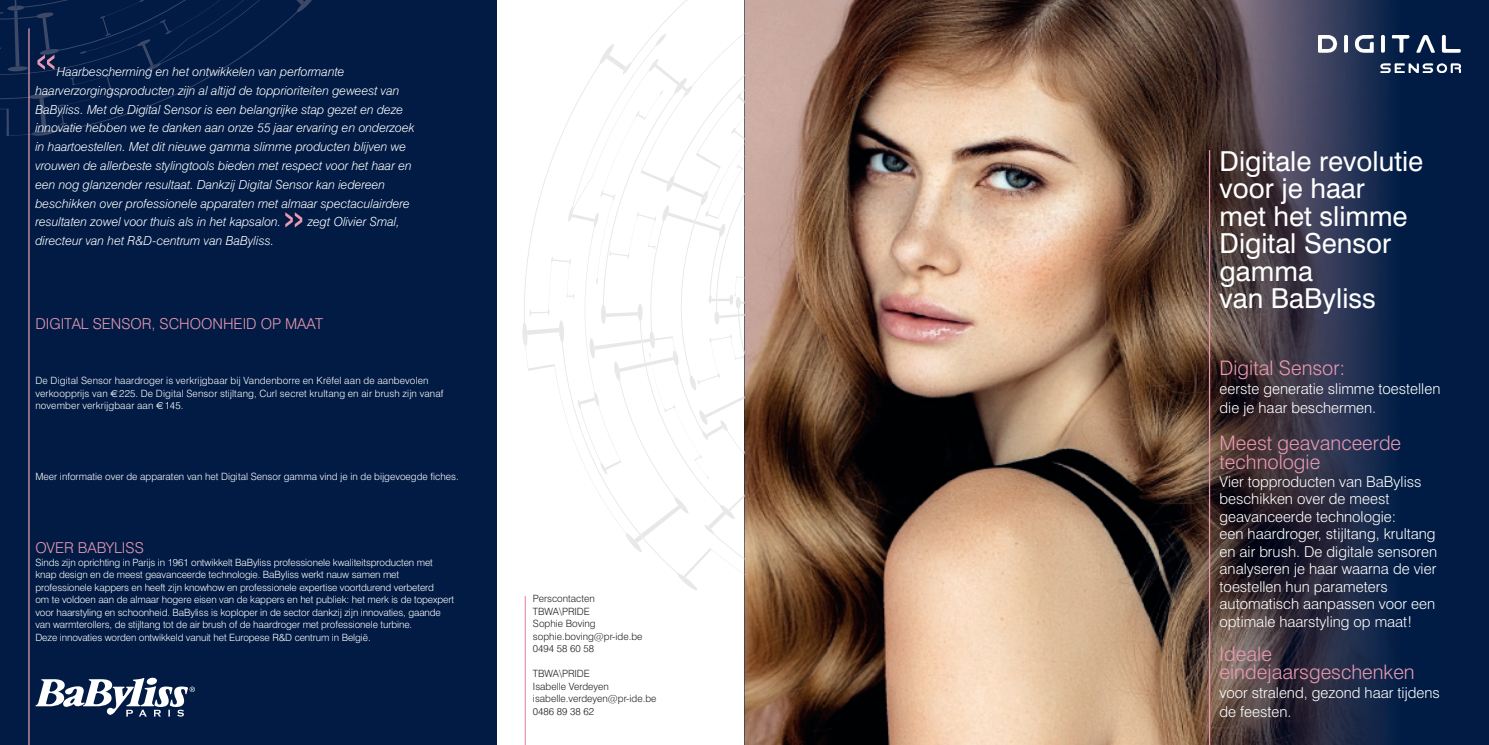
<style>
.page{position:relative;width:1489px;height:745px;background:#fff}
.page>*{position:absolute;margin:0;border:0;box-sizing:border-box;transform-origin:0 0}
.t1{font:300 52.75px "Swiss 721 BT";color:#e999b2}
.t2{font:27.5px/27.5px "Swiss 721 BT";color:#fff}
.t3{font:300 20px/18.8px "Swiss 721 BT";color:#e999b2}
.t4{font:300 15px/17.5px "Swiss 721 BT";color:#fff}
.t5{font:300 15px "Swiss 721 BT";color:#e999b2}
.t6{font:italic 300 12.5px/18.8px "Swiss 721 BT";color:#fff}
.t7{font:300 10px/12.5px "Swiss 721 BT";letter-spacing:-.01em;color:#fff}
.t8{font:300 10px/12.5px "Swiss 721 BT";letter-spacing:.015em;color:#fff}
.t9{font:300 10px/12.5px "Swiss 721 BT";color:#231f20}
.s1{font-family:"Euro Sans";font-weight:400}
</style>
<div class="page">
<div style="left:0;top:0;width:496px;height:744px;background:#011b44"></div>
<div style="left:744px;top:0;width:744px;height:744px;background:#011b44"></div>
<img style="left:744px;top:0;width:415px;height:744px">
<img style="left:1159px;top:0;width:274px;height:744px">
<svg style="left:522px;top:33px;width:223px;height:557px"></svg>
<svg style="left:35px;top:677px;width:160px;height:39px"></svg>
<img style="left:1318px;top:36px;width:142px;height:36px">
<hr style="left:1208px;top:150px;width:2px;height:594px;background:#e999b2">
<hr style="left:28px;top:28px;width:2px;height:716px;background:#e999b2">
<hr style="left:524px;top:595px;width:2px;height:149px;background:#e999b2">
<svg style="left:0;top:0;width:312px;height:136px"></svg>
<h1 class="t1" style="left:35px;top:25px;width:23px">«</h1>
<p class="t6" style="left:35px;top:62px;width:381px;text-indent:22px">Haarbescherming en het ontwikkelen van performante haarverzorgingsproducten zijn al altijd de topprioriteiten geweest van BaByliss. Met de Digital Sensor is een belangrijke stap gezet en deze innovatie hebben we te danken aan onze 55 jaar ervaring en onderzoek in haartoestellen. Met dit nieuwe gamma slimme producten blijven we vrouwen de allerbeste stylingtools bieden met respect voor het haar en een nog glanzender resultaat. Dankzij Digital Sensor kan iedereen beschikken over professionele apparaten met almaar spectaculairdere resultaten zowel voor thuis als in het kapsalon.</p>
<h1 class="t1" style="left:283px;top:183px;width:23px">»</h1>
<p class="t6" style="left:308px;top:212px;width:94px">zegt Olivier Smal,</p>
<p class="t6" style="left:35px;top:231px;width:240px">directeur van het R&amp;D-centrum van BaByliss.</p>
<h3 class="t5" style="left:35px;top:314px;width:289px">DIGITAL SENSOR, SCHOONHEID OP MAAT</h3>
<p class="t8" style="left:35px;top:374px;width:409px">De Digital Sensor haardroger is verkrijgbaar bij Vandenborre en Krëfel aan de aanbevolen verkoopprijs van <span class="s1">€</span> 225. De Digital Sensor stijltang, Curl secret krultang en air brush zijn vanaf november verkrijgbaar aan <span class="s1">€</span> 145.</p>
<p class="t7" style="left:35px;top:469px;width:424px">Meer informatie over de apparaten van het Digital Sensor gamma vind je in de bijgevoegde fiches.</p>
<h3 class="t5" style="left:35px;top:538px;width:110px">OVER BABYLISS</h3>
<p class="t7" style="left:35px;top:555px;width:420px">Sinds zijn oprichting in Parijs in 1961 ontwikkelt BaByliss professionele kwaliteitsproducten met knap design en de meest geavanceerde technologie. BaByliss werkt nauw samen met professionele kappers en heeft zijn knowhow en professionele expertise voortdurend verbeterd<br>om te voldoen aan de almaar hogere eisen van de kappers en het publiek: het merk is de topexpert voor haarstyling en schoonheid. BaByliss is koploper in de sector dankzij zijn innovaties, gaande van warmterollers, de stijltang tot de air brush of de haardroger met professionele turbine.<br>Deze innovaties worden ontwikkeld vanuit het Europese R&amp;D centrum in België.</p>
<p class="t9" style="left:533px;top:592px;width:111px">Perscontacten<br>TBWA\PRIDE<br>Sophie Boving sophie.boving@pr-ide.be<br>0494 58 60 58</p>
<p class="t9" style="left:533px;top:667px;width:125px">TBWA\PRIDE<br>Isabelle Verdeyen isabelle.verdeyen@pr-ide.be<br>0486 89 38 62</p>
<h2 class="t2" style="left:1219px;top:147px;width:205px">Digitale revolutie voor je haar<br>met het slimme<br>Digital Sensor gamma<br>van BaByliss</h2>
<h3 class="t3" style="left:1219px;top:358px;width:127px">Digital Sensor:</h3>
<h3 class="t4" style="left:1219px;top:379px;width:222px;line-height:18.8px">eerste generatie slimme toestellen die je haar beschermen.</h3>
<h3 class="t3" style="left:1219px;top:433px;width:183px">Meest geavanceerde technologie</h3>
<p class="t4" style="left:1219px;top:472px;width:219px">Vier topproducten van BaByliss beschikken over de meest geavanceerde technologie:<br>een haardroger, stijltang, krultang en air brush. De digitale sensoren analyseren je haar waarna de vier toestellen hun parameters automatisch aanpassen voor een optimale haarstyling op maat!</p>
<h3 class="t3" style="left:1219px;top:643px;width:197px">Ideale eindejaarsgeschenken</h3>
<h3 class="t4" style="left:1219px;top:682px;width:222px;line-height:18.8px">voor stralend, gezond haar tijdens de feesten.</h3>
</div>
